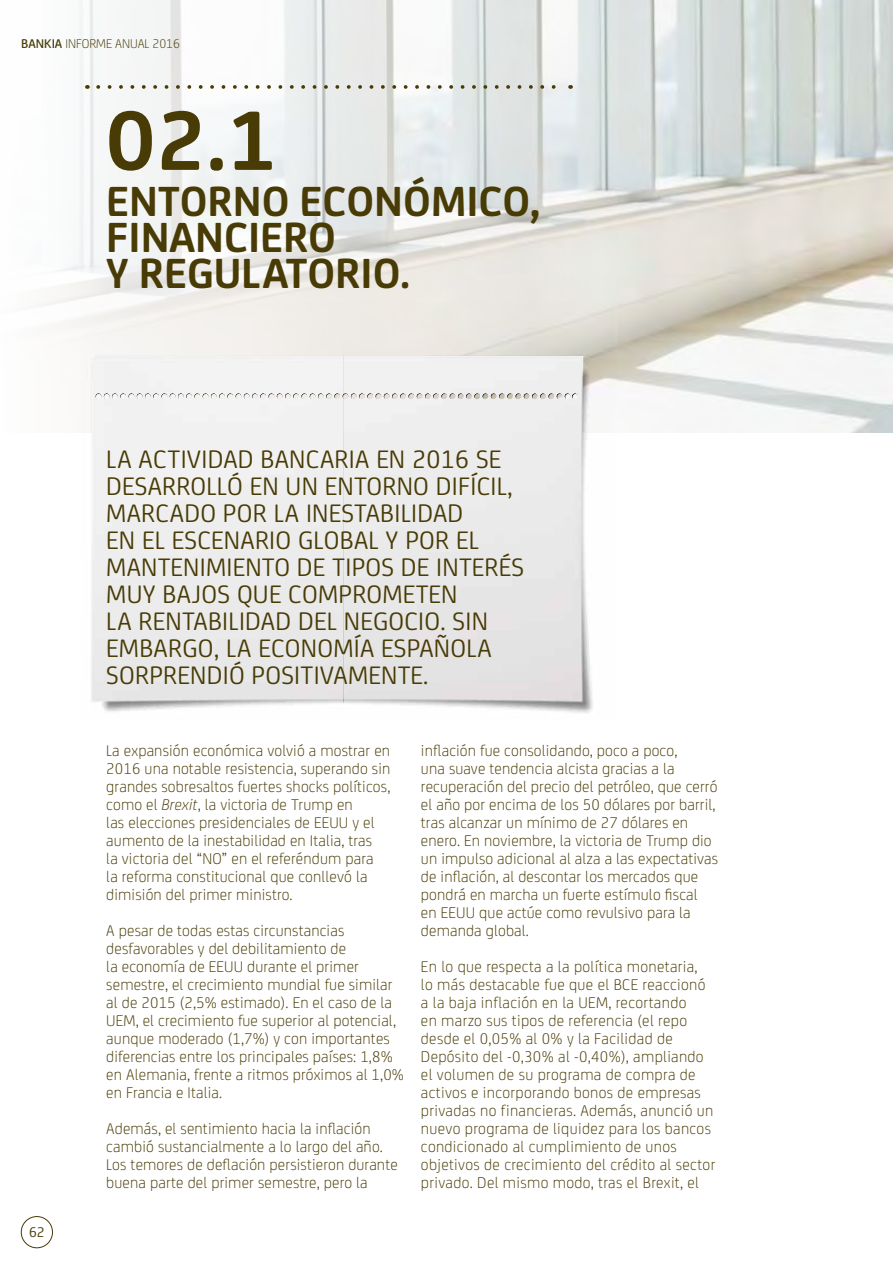
<style>
.page{position:relative;width:893px;height:1276px;background:#fff}
.page>*{position:absolute;margin:0;border:0;box-sizing:border-box;transform-origin:0 0}
.t1{font:700 90px "Bankia";color:#483b05}
.t2{font:700 45px/36px "Bankia";color:#483b05}
.t3{font:27px/27px "Bankia";letter-spacing:.01em;color:#483b05}
.t4{font:300 16.5px/18px "Bankia";letter-spacing:.01em;color:#483b05}
.t5{font:15px "Bankia";color:#483b05}
.t6{font:300 13.5px "Bankia";color:#483b05}
.s1{font-weight:500}
.s2{font-style:italic}
</style>
<div class="page">
<svg style="left:41px;top:0;width:851px;height:433px"></svg>
<img style="left:81px;top:302px;width:533px;height:411px">
<div style="left:21px;top:1216px;width:32px;height:32px;border:1px solid #483b05;border-radius:50%"></div>
<svg style="left:95px;top:392px;width:485px;height:9px;fill:#f0eeee"></svg>
<svg style="left:98px;top:85px;width:466px;height:4px"></svg>
<p class="t6" style="left:21px;top:34px;width:160px"><span class="s1">BANKIA</span> INFORME ANUAL 2016</p>
<h1 class="t1" style="left:106px;top:73px;width:172px">02.1</h1>
<h2 class="t2" style="left:106px;top:180px;width:436px">ENTORNO ECONÓMICO,<br>FINANCIERO<br>Y REGULATORIO.</h2>
<p class="t3" style="left:106px;top:444px;width:419px">LA ACTIVIDAD BANCARIA EN 2016 SE<br>DESARROLLÓ EN UN ENTORNO DIFÍCIL,<br>MARCADO POR LA INESTABILIDAD<br>EN EL ESCENARIO GLOBAL Y POR EL<br>MANTENIMIENTO DE TIPOS DE INTERÉS<br>MUY BAJOS QUE COMPROMETEN<br>LA RENTABILIDAD DEL NEGOCIO. SIN<br>EMBARGO, LA ECONOMÍA ESPAÑOLA<br>SORPRENDIÓ POSITIVAMENTE.</p>
<p class="t5" style="left:29px;top:1221px;width:17px">62</p>
<p class="t4" style="left:106px;top:741px;width:286px">La expansión económica volvió a mostrar en 2016 una notable resistencia, superando sin grandes sobresaltos fuertes shocks políticos, como el <span class="s2">Brexit</span>, la victoria de Trump en<br>las elecciones presidenciales de EEUU y el aumento de la inestabilidad en Italia, tras<br>la victoria del “NO” en el referéndum para<br>la reforma constitucional que conllevó la dimisión del primer ministro.</p>
<p class="t4" style="left:106px;top:921px;width:299px">A pesar de todas estas circunstancias desfavorables y del debilitamiento de<br>la economía de EEUU durante el primer semestre, el crecimiento mundial fue similar al de 2015 (2,5% estimado). En el caso de la UEM, el crecimiento fue superior al potencial, aunque moderado (1,7%) y con importantes diferencias entre los principales países: 1,8% en Alemania, frente a ritmos próximos al 1,0% en Francia e Italia.</p>
<p class="t4" style="left:106px;top:1119px;width:293px">Además, el sentimiento hacia la inflación cambió sustancialmente a lo largo del año.<br>Los temores de deflación persistieron durante buena parte del primer semestre, pero la</p>
<p class="t4" style="left:421px;top:741px;width:299px">inflación fue consolidando, poco a poco,<br>una suave tendencia alcista gracias a la recuperación del precio del petróleo, que cerró el año por encima de los 50 dólares por barril, tras alcanzar un mínimo de 27 dólares en enero. En noviembre, la victoria de Trump dio un impulso adicional al alza a las expectativas de inflación, al descontar los mercados que pondrá en marcha un fuerte estímulo fiscal<br>en EEUU que actúe como revulsivo para la demanda global.</p>
<p class="t4" style="left:421px;top:957px;width:296px">En lo que respecta a la política monetaria,<br>lo más destacable fue que el BCE reaccionó a la baja inflación en la UEM, recortando<br>en marzo sus tipos de referencia (el repo desde el 0,05% al 0% y la Facilidad de Depósito del -0,30% al -0,40%), ampliando el volumen de su programa de compra de activos e incorporando bonos de empresas privadas no financieras. Además, anunció un nuevo programa de liquidez para los bancos condicionado al cumplimiento de unos objetivos de crecimiento del crédito al sector privado. Del mismo modo, tras el Brexit, el</p>
</div>
